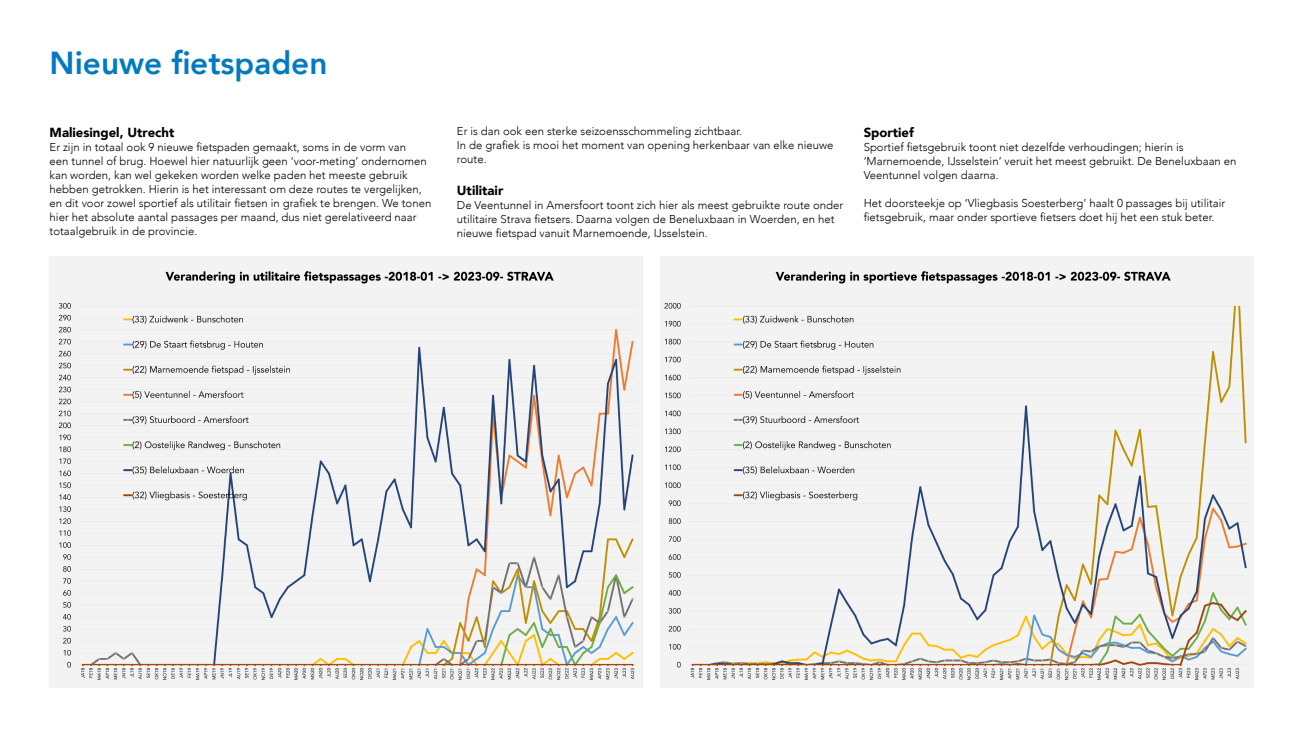
<style>
.page{position:relative;width:1303px;height:737px;background:#fff}
.page>*{position:absolute;margin:0;border:0;box-sizing:border-box;transform-origin:0 0}
.Kop_36{font:800 31.85px "Avenir";color:#017ac1}
.Kop_15{font:900 13.12px "Avenir";color:#000}
.Alinea_13_-_16{font:300 11.38px/14px "Avenir";color:#000}
</style>
<div class="page">
<img style="left:50px;top:256px;width:592px;height:431px">
<img style="left:660px;top:256px;width:593px;height:431px">
<p class="Kop_36" style="left:50px;top:38px;width:279px">Nieuwe fietspaden</p>
<p class="Kop_15" style="left:50px;top:121px;width:126px">Maliesingel, Utrecht</p>
<p class="Alinea_13_-_16" style="left:50px;top:140px;width:383px">Er zijn in totaal ook 9 nieuwe fietspaden gemaakt, soms in de vorm van<br>een tunnel of brug. Hoewel hier natuurlijk geen ‘voor-meting’ ondernomen kan worden, kan wel gekeken worden welke paden het meeste gebruik hebben getrokken. Hierin is het interessant om deze routes te vergelijken, en dit voor zowel sportief als utilitair fietsen in grafiek te brengen. We tonen hier het absolute aantal passages per maand, dus niet gerelativeerd naar totaalgebruik in de provincie.</p>
<p class="Alinea_13_-_16" style="left:457px;top:124px;width:286px">Er is dan ook een sterke seizoensschommeling zichtbaar.</p>
<p class="Alinea_13_-_16" style="left:457px;top:138px;width:378px">In de grafiek is mooi het moment van opening herkenbaar van elke nieuwe route.</p>
<p class="Kop_15" style="left:457px;top:179px;width:48px">Utilitair</p>
<p class="Alinea_13_-_16" style="left:457px;top:198px;width:388px">De Veentunnel in Amersfoort toont zich hier als meest gebruikte route onder utilitaire Strava fietsers. Daarna volgen de Beneluxbaan in Woerden, en het nieuwe fietspad vanuit Marnemoende, IJsselstein.</p>
<p class="Kop_15" style="left:863px;top:121px;width:52px">Sportief</p>
<p class="Alinea_13_-_16" style="left:863px;top:140px;width:374px">Sportief fietsgebruik toont niet dezelfde verhoudingen; hierin is ‘Marnemoende, IJsselstein’ veruit het meest gebruikt. De Beneluxbaan en<br>Veentunnel volgen daarna.</p>
<p class="Alinea_13_-_16" style="left:863px;top:196px;width:363px">Het doorsteekje op ‘Vliegbasis Soesterberg’ haalt 0 passages bij utilitair fietsgebruik, maar onder sportieve fietsers doet hij het een stuk beter.</p>
</div>
